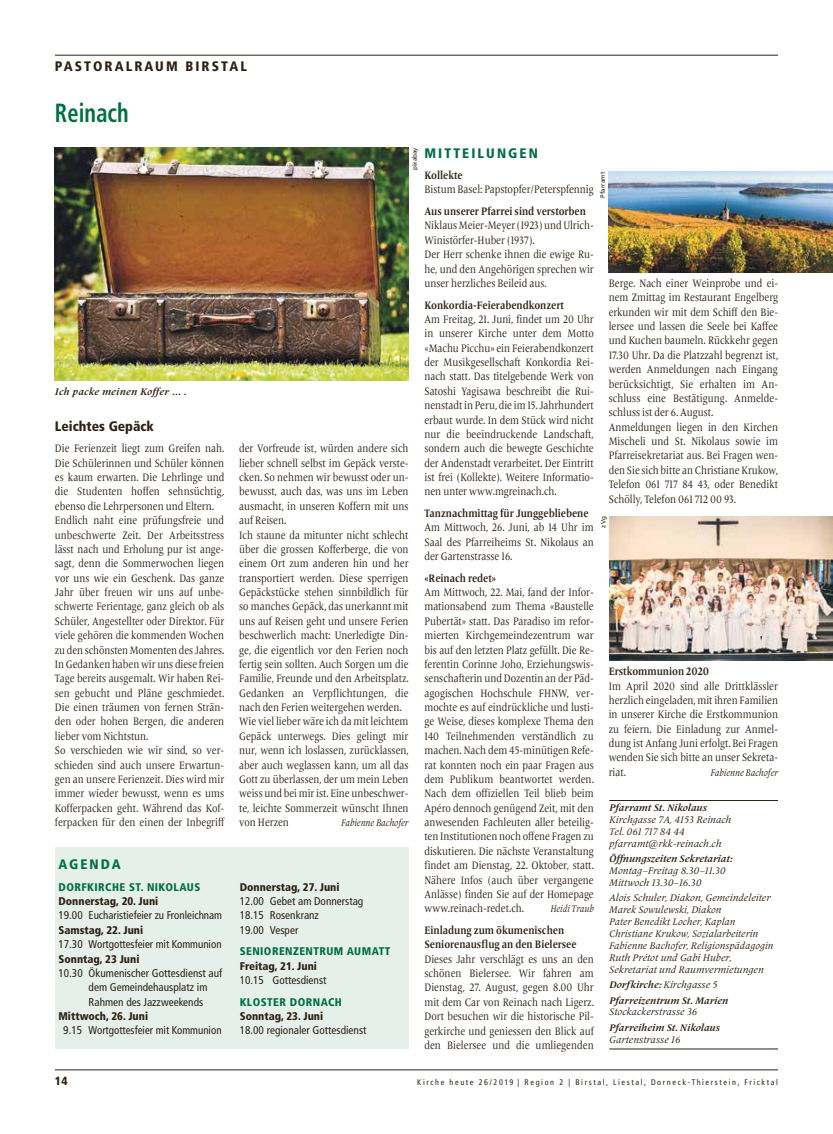
<style>
.page{position:relative;width:833px;height:1134px;background:#fff}
.page>*{position:absolute;margin:0;border:0;box-sizing:border-box;transform-origin:0 0}
.t1{font:700 condensed 26.25px "Frutiger";letter-spacing:.005em;color:#006f41;scale:.85 1}
.t2{font:900 condensed 13.75px "Frutiger";letter-spacing:.15em;color:#2e2113}
.t3{font:900 condensed 13.75px "Frutiger";letter-spacing:.15em;color:#006f41}
.t4{font:900 condensed 13.75px "Frutiger";color:#2e2113}
.t5{font:900 condensed 11.88px "Frutiger";color:#2e2113}
.t6{font:11.25px/14.4px "Frutiger Serif LT Pro";color:#2e2113;text-align:justify;scale:.85 1}
.t7{font:condensed 11.25px/14.4px "Frutiger";color:#2e2113}
.t8{font:700 11.25px/14.4px "Frutiger Serif LT Pro";color:#2e2113;scale:.85 1}
.t9{font:900 condensed 11.12px "Frutiger";color:#2e2113}
.t10{font:900 condensed 11.12px "Frutiger";letter-spacing:.04em;color:#006f41}
.t11{font:italic 10px/11.9px "Frutiger Serif LT Pro";color:#2e2113}
.t12{font:italic 700 10px/15.4px "Frutiger Serif LT Pro";color:#2e2113}
.t13{font:italic 10px "Frutiger Serif LT Pro";color:#2e2113;scale:.85 1}
.t14{font:italic 700 10px "Frutiger Serif LT Pro";letter-spacing:.025em;color:#2e2113}
.t15{font:condensed 8.12px "Frutiger";letter-spacing:.2em;color:#2e2113}
.t16{font:6.25px "Frutiger";color:#2e2113}
.s1{font-weight:400}
</style>
<div class="page">
<hr style="left:55px;top:1070px;width:723px;height:1px;background:#2e2113">
<hr style="left:55px;top:55px;width:723px;height:1px;background:#2e2113">
<img style="left:55px;top:148px;width:353px;height:232px">
<div style="left:55px;top:848px;width:353px;height:201px;background:#e6f0ea"></div>
<hr style="left:609px;top:800px;width:169px;height:1px;background:#2e2113">
<hr style="left:609px;top:1049px;width:169px;height:1px;background:#2e2113">
<img style="left:609px;top:172px;width:224px;height:101px">
<img style="left:609px;top:516px;width:224px;height:145px">
<p class="t2" style="left:55px;top:58px;width:194px">PASTORALRAUM BIRSTAL</p>
<h1 class="t1" style="left:55px;top:97px;width:88px">Reinach</h1>
<p class="t16" style="left:411px;top:170px;width:24px;rotate:-90deg">pixabay</p>
<p class="t3" style="left:424px;top:144px;width:115px">MITTEILUNGEN</p>
<p class="t8" style="left:424px;top:168px;width:47px">Kollekte</p>
<p class="t6" style="left:424px;top:183px;width:201px">Bistum Basel: Papstopfer/Peterspfennig</p>
<p class="t8" style="left:424px;top:204px;width:191px">Aus unserer Pfarrei sind verstorben</p>
<p class="t6" style="left:424px;top:219px;width:201px;text-align:left">Niklaus Meier-Meyer (1923) und Ulrich-Winistörfer-Huber (1937).<br>Der Herr schenke ihnen die ewige Ru&shy;he, und den Angehörigen sprechen wir unser herzliches Beileid aus.</p>
<p class="t8" style="left:424px;top:298px;width:166px">Konkordia-Feierabendkonzert</p>
<p class="t6" style="left:424px;top:312px;width:201px">Am Freitag, 21. Juni, findet um 20 Uhr in unserer Kirche unter dem Motto «Machu Picchu» ein Feierabendkonzert der Musikgesellschaft Konkordia Rei&shy;nach statt. Das titelgebende Werk von Satoshi Yagisawa beschreibt die Rui&shy;nenstadt in Peru, die im 15. Jahrhundert erbaut wurde. In dem Stück wird nicht nur die beeindruckende Landschaft, sondern auch die bewegte Geschichte der Andenstadt verarbeitet. Der Eintritt ist frei (Kollekte). Weitere Informatio&shy;nen unter www.mgreinach.ch.</p>
<p class="t8" style="left:424px;top:506px;width:194px">Tanznachmittag für Junggebliebene</p>
<p class="t6" style="left:424px;top:520px;width:201px">Am Mittwoch, 26. Juni, ab 14 Uhr im Saal des Pfarreiheims St. Nikolaus an der Gartenstrasse 16.</p>
<p class="t8" style="left:424px;top:571px;width:86px">«Reinach redet»</p>
<p class="t6" style="left:424px;top:585px;width:201px">Am Mittwoch, 22. Mai, fand der Infor&shy;mationsabend zum Thema «Baustelle Pubertät» statt. Das Paradiso im refor&shy;mierten Kirchgemeindezentrum war bis auf den letzten Platz gefüllt. Die Re&shy;ferentin Corinne Joho, Erziehungswis&shy;senschafterin und Dozentin an der Päd&shy;agogischen Hochschule FHNW, ver&shy;mochte es auf eindrückliche und lusti&shy;ge Weise, dieses komplexe Thema den 140 Teilnehmenden verständlich zu machen. Nach dem 45-minütigen Refe&shy;rat konnten noch ein paar Fragen aus dem Publikum beantwortet werden.<br>Nach dem offiziellen Teil blieb beim Apéro dennoch genügend Zeit, mit den anwesenden Fachleuten aller beteilig&shy;ten Institutionen noch offene Fragen zu diskutieren. Die nächste Veranstaltung findet am Dienstag, 22. Oktober, statt.<br>Nähere Infos (auch über vergangene Anlässe) finden Sie auf der Homepage www.reinach-redet.ch.</p>
<p class="t16" style="left:599px;top:198px;width:27px;rotate:-90deg">Pfarramt</p>
<p class="t6" style="left:609px;top:276px;width:201px;text-align:left">Berge. Nach einer Weinprobe und ei&shy;nem Zmittag im Restaurant Engelberg erkunden wir mit dem Schiff den Bie&shy;lersee und lassen die Seele bei Kaffee und Kuchen baumeln. Rückkehr gegen 17.30 Uhr. Da die Platzzahl begrenzt ist, werden Anmeldungen nach Eingang berücksichtigt, Sie erhalten im An&shy;schluss eine Bestätigung. Anmelde&shy;schluss ist der 6. August.<br>Anmeldungen liegen in den Kirchen Mischeli und St. Nikolaus sowie im Pfarreisekretariat aus. Bei Fragen wen&shy;den Sie sich bitte an Christiane Krukow, Telefon 061 717 84 43, oder Benedikt Schölly, Telefon 061 712 00 93.</p>
<p class="t14" style="left:55px;top:385px;width:133px">Ich packe meinen Koffer … .</p>
<p class="t4" style="left:55px;top:418px;width:101px">Leichtes Gepäck</p>
<p class="t6" style="left:55px;top:441px;width:201px;text-align:left">Die Ferienzeit liegt zum Greifen nah.<br>Die Schülerinnen und Schüler können es kaum erwarten. Die Lehrlinge und die Studenten hoffen sehnsüchtig, ebenso die Lehrpersonen und Eltern.<br>Endlich naht eine prüfungsfreie und unbeschwerte Zeit. Der Arbeitsstress lässt nach und Erholung pur ist ange&shy;sagt, denn die Sommerwochen liegen vor uns wie ein Geschenk. Das ganze Jahr über freuen wir uns auf unbe&shy;schwerte Ferientage, ganz gleich ob als Schüler, Angestellter oder Direktor. Für viele gehören die kommenden Wochen zu den schönsten Momenten des Jahres.<br>In Gedanken haben wir uns diese freien Tage bereits ausgemalt. Wir haben Rei&shy;sen gebucht und Pläne geschmiedet.<br>Die einen träumen von fernen Strän&shy;den oder hohen Bergen, die anderen lieber vom Nichtstun.<br>So verschieden wie wir sind, so ver&shy;schieden sind auch unsere Erwartun&shy;gen an unsere Ferienzeit. Dies wird mir immer wieder bewusst, wenn es ums Kofferpacken geht. Während das Kof&shy;ferpacken für den einen der Inbegriff</p>
<p class="t6" style="left:239px;top:441px;width:201px;text-align:left">der Vorfreude ist, würden andere sich lieber schnell selbst im Gepäck verste&shy;cken. So nehmen wir bewusst oder un&shy;bewusst, auch das, was uns im Leben ausmacht, in unseren Koffern mit uns auf Reisen.<br>Ich staune da mitunter nicht schlecht über die grossen Kofferberge, die von einem Ort zum anderen hin und her transportiert werden. Diese sperrigen Gepäckstücke stehen sinnbildlich für so manches Gepäck, das unerkannt mit uns auf Reisen geht und unsere Ferien beschwerlich macht: Unerledigte Din&shy;ge, die eigentlich vor den Ferien noch fertig sein sollten. Auch Sorgen um die Familie, Freunde und den Arbeitsplatz.<br>Gedanken an Verpflichtungen, die nach den Ferien weitergehen werden.<br>Wie viel lieber wäre ich da mit leichtem Gepäck unterwegs. Dies gelingt mir nur, wenn ich loslassen, zurücklassen, aber auch weglassen kann, um all das Gott zu überlassen, der um mein Leben weiss und bei mir ist. Eine unbeschwer&shy;te, leichte Sommerzeit wünscht Ihnen von Herzen</p>
<p class="t16" style="left:599px;top:528px;width:13px;rotate:-90deg">zVg</p>
<p class="t8" style="left:609px;top:664px;width:120px">Erstkommunion 2020</p>
<p class="t6" style="left:609px;top:679px;width:201px">Im April 2020 sind alle Drittklässler herzlich eingeladen, mit ihren Familien in unserer Kirche die Erstkommunion zu feiern. Die Einladung zur Anmel&shy;dung ist Anfang Juni erfolgt. Bei Fragen wenden Sie sich bitte an unser Sekreta&shy;riat.</p>
<p class="t13" style="left:710px;top:766px;width:81px">Fabienne Bachofer</p>
<p class="t12" style="left:609px;top:800px;width:99px">Pfarramt St. Nikolaus</p>
<p class="t11" style="left:609px;top:814px;width:124px">Kirchgasse 7A, 4153 Reinach<br>Tel. 061 717 84 44 pfarramt@rkk-reinach.ch</p>
<p class="t12" style="left:609px;top:851px;width:125px">Öffnungszeiten Sekretariat:</p>
<p class="t11" style="left:609px;top:865px;width:118px">Montag–Freitag 8.30–11.30<br>Mittwoch 13.30–16.30</p>
<p class="t11" style="left:609px;top:892px;width:166px">Alois Schuler, Diakon, Gemeindeleiter Marek Sowulewski, Diakon<br>Pater Benedikt Locher, Kaplan Christiane Krukow, Sozialarbeiterin Fabienne Bachofer, Religionspädagogin Ruth Prétot und Gabi Huber, Sekretariat und Raumvermietungen</p>
<p class="t12" style="left:609px;top:977px;width:121px">Dorfkirche: <span class="s1">Kirchgasse 5<br></span>Pfarreizentrum St. Marien</p>
<p class="t11" style="left:609px;top:1006px;width:90px">Stockackerstrasse 36</p>
<p class="t12" style="left:609px;top:1020px;width:112px">Pfarreiheim St. Nikolaus</p>
<p class="t11" style="left:609px;top:1033px;width:73px">Gartenstrasse 16</p>
<p class="t13" style="left:341px;top:817px;width:81px">Fabienne Bachofer</p>
<p class="t3" style="left:58px;top:856px;width:64px">AGENDA</p>
<p class="t10" style="left:58px;top:880px;width:143px">DORFKIRCHE ST. NIKOLAUS</p>
<p class="t9" style="left:58px;top:894px;width:101px">Donnerstag, 20. Juni</p>
<p class="t7" style="left:58px;top:908px;width:165px">19.00 Eucharistiefeier zu Fronleichnam</p>
<p class="t9" style="left:58px;top:923px;width:86px">Samstag, 22. Juni</p>
<p class="t7" style="left:58px;top:937px;width:165px">17.30 Wortgottesfeier mit Kommunion</p>
<p class="t9" style="left:58px;top:952px;width:82px">Sonntag, 23 Juni</p>
<p class="t7" style="left:89px;top:966px;width:135px;text-indent:-30px">10.30 Ökumenischer Gottesdienst auf dem Gemeindehausplatz im<br>Rahmen des Jazzweekends</p>
<p class="t9" style="left:58px;top:1009px;width:91px">Mittwoch, 26. Juni</p>
<p class="t7" style="left:63px;top:1023px;width:160px">9.15 Wortgottesfeier mit Kommunion</p>
<p class="t9" style="left:240px;top:880px;width:101px">Donnerstag, 27. Juni</p>
<p class="t7" style="left:240px;top:894px;width:125px">12.00 Gebet am Donnerstag<br>18.15 Rosenkranz<br>19.00 Vesper</p>
<p class="t10" style="left:240px;top:945px;width:152px">SENIORENZENTRUM AUMATT</p>
<p class="t9" style="left:240px;top:959px;width:79px">Freitag, 21. Juni</p>
<p class="t7" style="left:240px;top:973px;width:88px">10.15 Gottesdienst</p>
<p class="t10" style="left:240px;top:995px;width:104px">KLOSTER DORNACH</p>
<p class="t9" style="left:240px;top:1009px;width:85px">Sonntag, 23. Juni</p>
<p class="t7" style="left:240px;top:1023px;width:128px">18.00 regionaler Gottesdienst</p>
<p class="t13" style="left:550px;top:903px;width:53px">Heidi Traub</p>
<p class="t8" style="left:424px;top:923px;width:180px">Einladung zum ökumenischen<br>Seniorenausflug an den Bielersee</p>
<p class="t6" style="left:424px;top:952px;width:201px">Dieses Jahr verschlägt es uns an den schönen Bielersee. Wir fahren am Dienstag, 27. August, gegen 8.00 Uhr mit dem Car von Reinach nach Ligerz.<br>Dort besuchen wir die historische Pil&shy;gerkirche und geniessen den Blick auf den Bielersee und die umliegenden</p>
<p class="t5" style="left:55px;top:1074px;width:14px">14</p>
<p class="t15" style="left:417px;top:1077px;width:362px">Kirche heute 26/2019 | Region 2 | Birstal, Liestal, Dorneck-Thierstein, Fricktal</p>
</div>
